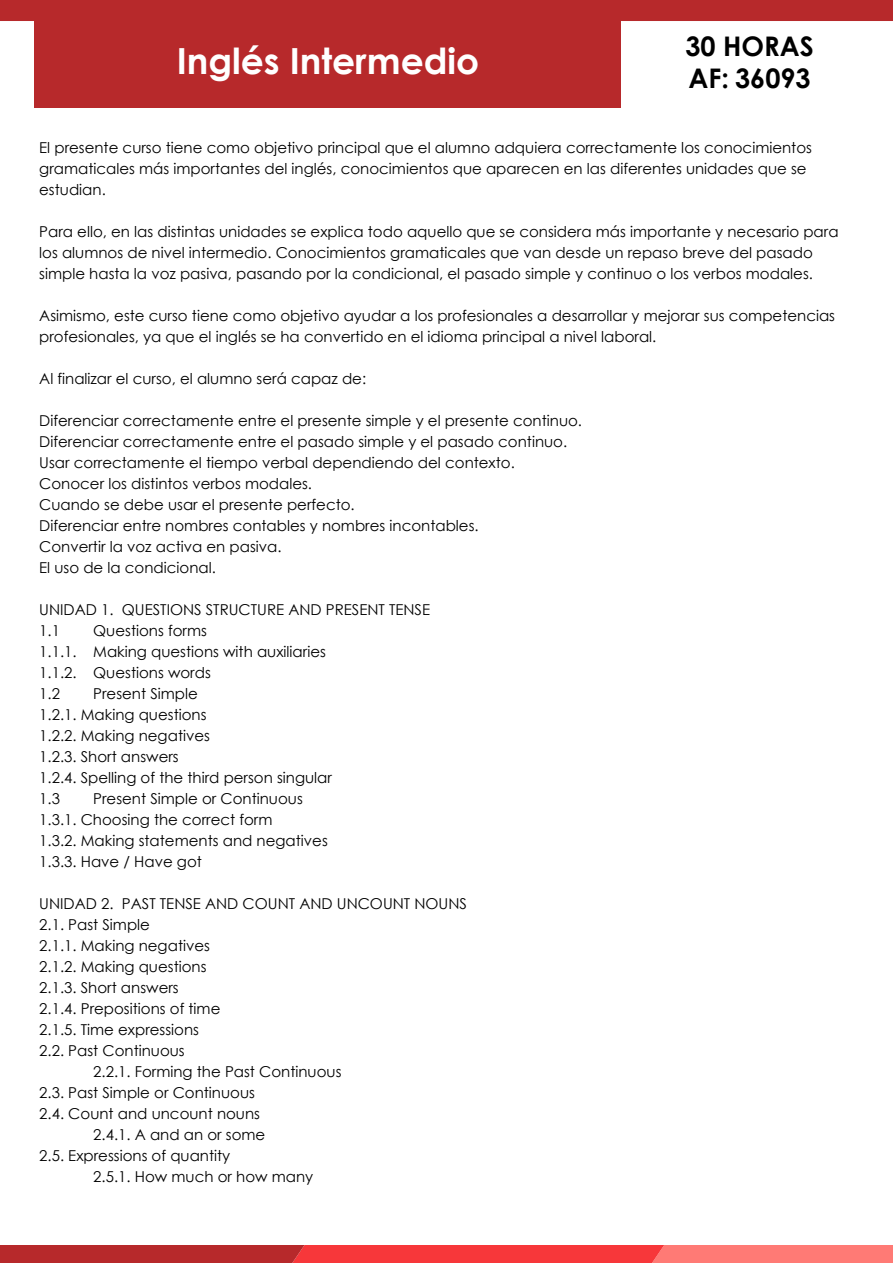
<style>
.page{position:relative;width:893px;height:1263px;background:#fff}
.page>*{position:absolute;margin:0;border:0;box-sizing:border-box;transform-origin:0 0}
.t1{font:700 36px "Century Gothic";color:#fff}
.t2{font:700 27px/32.4px "Century Gothic";color:#000}
.t3{font:15px/21px "Century Gothic";color:#000}
</style>
<div class="page">
<div style="left:0;top:0;width:893px;height:21px;background:#b7292b"></div>
<div style="left:34px;top:0;width:586px;height:107px;background:#b7292b"></div>
<svg style="left:0;top:1245px;width:893px;height:18px;background:#e34444"></svg>
<h1 class="t1" style="left:177px;top:34px;width:304px">Inglés Intermedio</h1>
<h2 class="t2" style="left:685px;top:29px;width:130px">30 HORAS<br>AF: 36093</h2>
<p class="t3" style="left:39px;top:137px;width:774px">El presente curso tiene como objetivo principal que el alumno adquiera correctamente los conocimientos gramaticales más importantes del inglés, conocimientos que aparecen en las diferentes unidades que se estudian.</p>
<p class="t3" style="left:39px;top:221px;width:801px">Para ello, en las distintas unidades se explica todo aquello que se considera más importante y necesario para los alumnos de nivel intermedio. Conocimientos gramaticales que van desde un repaso breve del pasado simple hasta la voz pasiva, pasando por la condicional, el pasado simple y continuo o los verbos modales.</p>
<p class="t3" style="left:39px;top:305px;width:797px">Asimismo, este curso tiene como objetivo ayudar a los profesionales a desarrollar y mejorar sus competencias profesionales, ya que el inglés se ha convertido en el idioma principal a nivel laboral.</p>
<p class="t3" style="left:39px;top:368px;width:328px">Al finalizar el curso, el alumno será capaz de:</p>
<p class="t3" style="left:39px;top:410px;width:544px">Diferenciar correctamente entre el presente simple y el presente continuo.<br>Diferenciar correctamente entre el pasado simple y el pasado continuo.<br>Usar correctamente el tiempo verbal dependiendo del contexto.<br>Conocer los distintos verbos modales.<br>Cuando se debe usar el presente perfecto.<br>Diferenciar entre nombres contables y nombres incontables.<br>Convertir la voz activa en pasiva.<br>El uso de la condicional.</p>
<p class="t3" style="left:39px;top:599px;width:392px">UNIDAD 1. QUESTIONS STRUCTURE AND PRESENT TENSE<br>1.1</p>
<p class="t3" style="left:39px;top:620px;width:288px;text-indent:54px">Questions forms<br>1.1.1. Making questions with auxiliaries<br>1.1.2. Questions words<br>1.2</p>
<p class="t3" style="left:39px;top:683px;width:294px;text-indent:54px">Present Simple<br>1.2.1. Making questions<br>1.2.2. Making negatives<br>1.2.3. Short answers<br>1.2.4. Spelling of the third person singular<br>1.3</p>
<p class="t3" style="left:39px;top:788px;width:290px;text-indent:54px">Present Simple or Continuous<br>1.3.1. Choosing the correct form<br>1.3.2. Making statements and negatives<br>1.3.3. Have / Have got</p>
<p class="t3" style="left:39px;top:893px;width:429px">UNIDAD 2. PAST TENSE AND COUNT AND UNCOUNT NOUNS</p>
<p class="t3" style="left:39px;top:914px;width:112px">2.1. Past Simple</p>
<p class="t3" style="left:39px;top:935px;width:172px">2.1.1. Making negatives</p>
<p class="t3" style="left:39px;top:956px;width:169px">2.1.2. Making questions</p>
<p class="t3" style="left:39px;top:977px;width:141px">2.1.3. Short answers</p>
<p class="t3" style="left:39px;top:998px;width:183px">2.1.4. Prepositions of time</p>
<p class="t3" style="left:39px;top:1019px;width:161px">2.1.5. Time expressions</p>
<p class="t3" style="left:39px;top:1040px;width:147px">2.2. Past Continuous</p>
<p class="t3" style="left:93px;top:1061px;width:250px">2.2.1. Forming the Past Continuous</p>
<p class="t3" style="left:39px;top:1082px;width:217px">2.3. Past Simple or Continuous</p>
<p class="t3" style="left:39px;top:1103px;width:222px">2.4. Count and uncount nouns</p>
<p class="t3" style="left:93px;top:1124px;width:174px">2.4.1. A and an or some</p>
<p class="t3" style="left:39px;top:1145px;width:193px">2.5. Expressions of quantity</p>
<p class="t3" style="left:93px;top:1166px;width:222px">2.5.1. How much or how many</p>
</div>
